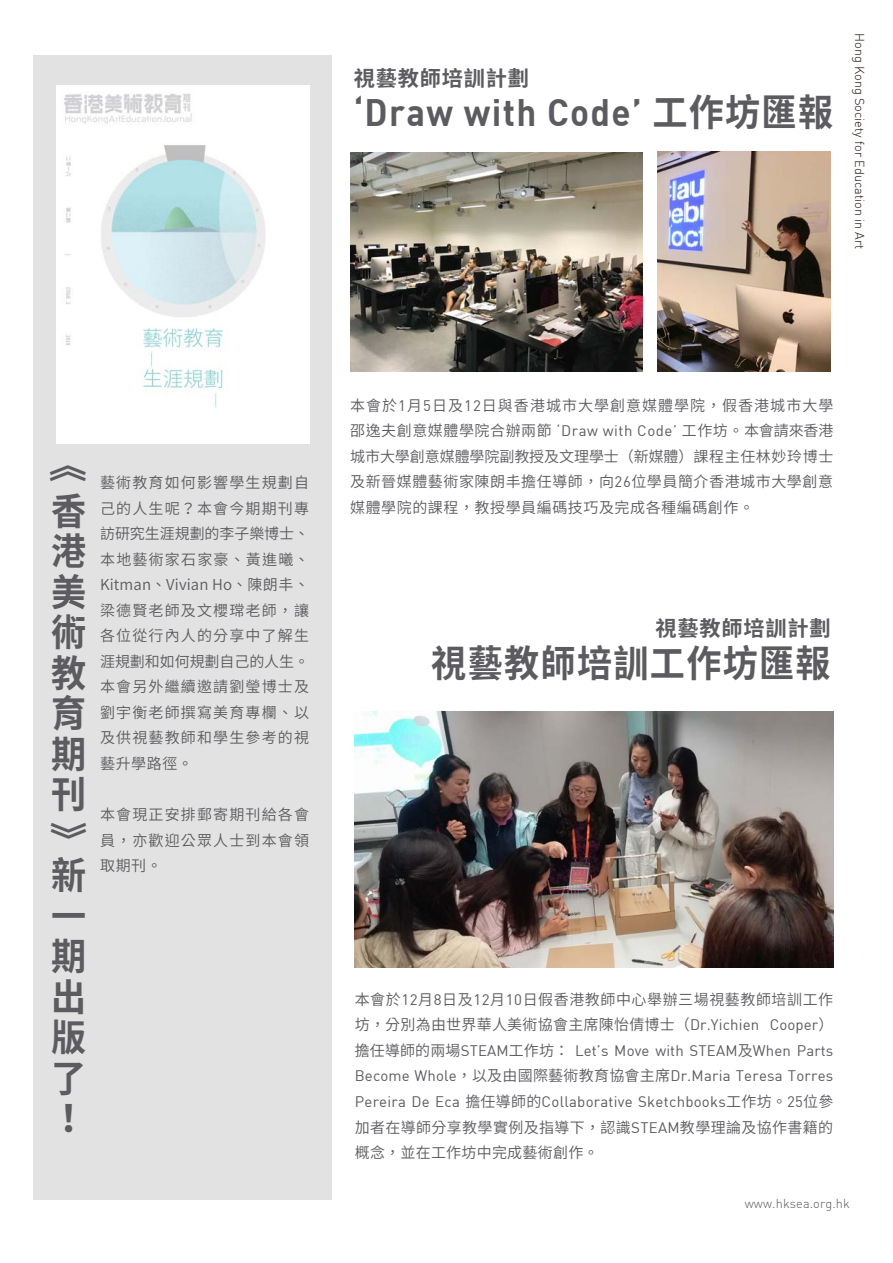
<style>
.page{position:relative;width:893px;height:1263px;background:#fff}
.page>*{position:absolute;margin:0;border:0;box-sizing:border-box;transform-origin:0 0}
.t1{font:700 38.1px "Noto Sans CJ Ktc";color:#5c5b5f;scale:.92 1}
.t2{font:700 37.5px/40.5px "Noto Sans CJ Ktc";letter-spacing:.035em;color:#5c5b5f;text-align:justify;scale:.94 1}
.t3{font:700 37.5px "DIN";letter-spacing:.035em;color:#5c5b5f;scale:.94 1}
.t4{font:700 21.15px "Noto Sans CJ Ktc";letter-spacing:.035em;color:#5c5b5f}
.t5{font:600 15px/25.5px "Noto Sans CJ Ktc";letter-spacing:.035em;color:#5c5b5f;text-align:justify}
.t6{font:15px/25.5px "DIN";letter-spacing:.015em;color:#5c5b5f;text-align:justify}
.t7{font:600 15px/25.5px "Noto Sans CJ Ktc";letter-spacing:.075em;color:#5c5b5f}
.t8{font:300 12.75px "DIN";color:#1f140f}
.t9{font:300 12.75px "DIN";letter-spacing:.01em;color:#5c5b5f}
.s1{font-family:"Noto Sans CJ Ktc"}
.s2{font-family:"DIN";font-weight:400}
.s3{font-family:"Noto Sans CJ Ktc";font-weight:600}
</style>
<div class="page">
<div style="left:33px;top:55px;width:299px;height:1144px;background:#e2e2e2"></div>
<img style="left:355px;top:711px;width:478px;height:256px">
<img style="left:56px;top:86px;width:253px;height:357px">
<img style="left:351px;top:153px;width:291px;height:218px">
<img style="left:657px;top:151px;width:174px;height:220px">
<h3 class="t4" style="left:354px;top:66px;width:177px">視藝教師培訓計劃</h3>
<h2 class="t3" style="left:354px;top:88px;width:512px">‘Draw with Code’ <span class="s1">工作坊匯報</span></h2>
<p class="t8" style="left:867px;top:33px;width:218px;rotate:90deg">Hong Kong Society for Education in Art</p>
<h1 class="t1" style="left:89px;top:446px;width:40px;rotate:90deg">《</h1>
<h2 class="t2" style="left:51px;top:491px;width:39px">香港美術教育期刊</h2>
<h2 class="t2" style="left:50px;top:857px;width:39px;rotate:-90deg">《</h2>
<h2 class="t2" style="left:51px;top:856px;width:39px">新一期出版了！</h2>
<p class="t5" style="left:100px;top:470px;width:210px">藝術教育如何影響學生規劃自己的人生呢？本會今期期刊專訪研究生涯規劃的李子樂博士、本地藝術家石家豪、黃進曦、Kitman、Vivian Ho、陳朗丰、梁德賢老師及文櫻瑺老師，讓各位從行內人的分享中了解生涯規劃和如何規劃自己的人生。本會另外繼續邀請劉瑩博士及劉宇衡老師撰寫美育專欄、以及供視藝教師和學生參考的視藝升學路徑。</p>
<p class="t7" style="left:100px;top:802px;width:210px">本會現正安排郵寄期刊給各會員，亦歡迎公眾人士到本會領</p>
<p class="t5" style="left:100px;top:853px;width:63px">取期刊。</p>
<p class="t5" style="left:350px;top:393px;width:485px">本會於<span class="s2">1</span>月<span class="s2">5</span>日及<span class="s2">12</span>日與香港城市大學創意媒體學院，假香港城市大學邵逸夫創意媒體學院合辦兩節 <span class="s2">‘Draw with Code’</span> 工作坊。本會請來香港城市大學創意媒體學院副教授及文理學士（新媒體）課程主任林妙玲博士及新晉媒體藝術家陳朗丰擔任導師，向<span class="s2">26</span>位學員簡介香港城市大學創意媒體學院的課程，教授學員編碼技巧及完成各種編碼創作。</p>
<h3 class="t4" style="left:656px;top:617px;width:177px">視藝教師培訓計劃</h3>
<h2 class="t2" style="left:431px;top:644px;width:426px">視藝教師培訓工作坊匯報</h2>
<p class="t5" style="left:355px;top:987px;width:480px">本會於<span class="s2">12</span>月<span class="s2">8</span>日及<span class="s2">12</span>月<span class="s2">10</span>日假香港教師中心舉辦三場視藝教師培訓工作坊，分別為由世界華人美術協會主席陳怡倩博士（<span class="s2">Dr.Yichien Cooper</span>）</p>
<p class="t6" style="left:355px;top:1037px;width:480px"><span class="s3">擔任導師的兩場</span>STEAM<span class="s3">工作坊：</span> Let’s Move with STEAM<span class="s3">及</span>When Parts Become Whole<span class="s3">，以及由國際藝術教育協會主席</span>Dr.Maria Teresa Torres Pereira De Eca <span class="s3">擔任導師的</span>Collaborative Sketchbooks<span class="s3">工作坊。</span>25<span class="s3">位參</span></p>
<p class="t5" style="left:355px;top:1114px;width:480px">加者在導師分享教學實例及指導下，認識<span class="s2">STEAM</span>教學理論及協作書籍的概念，並在工作坊中完成藝術創作。</p>
<p class="t9" style="left:745px;top:1196px;width:107px">www.hksea.org.hk</p>
</div>
